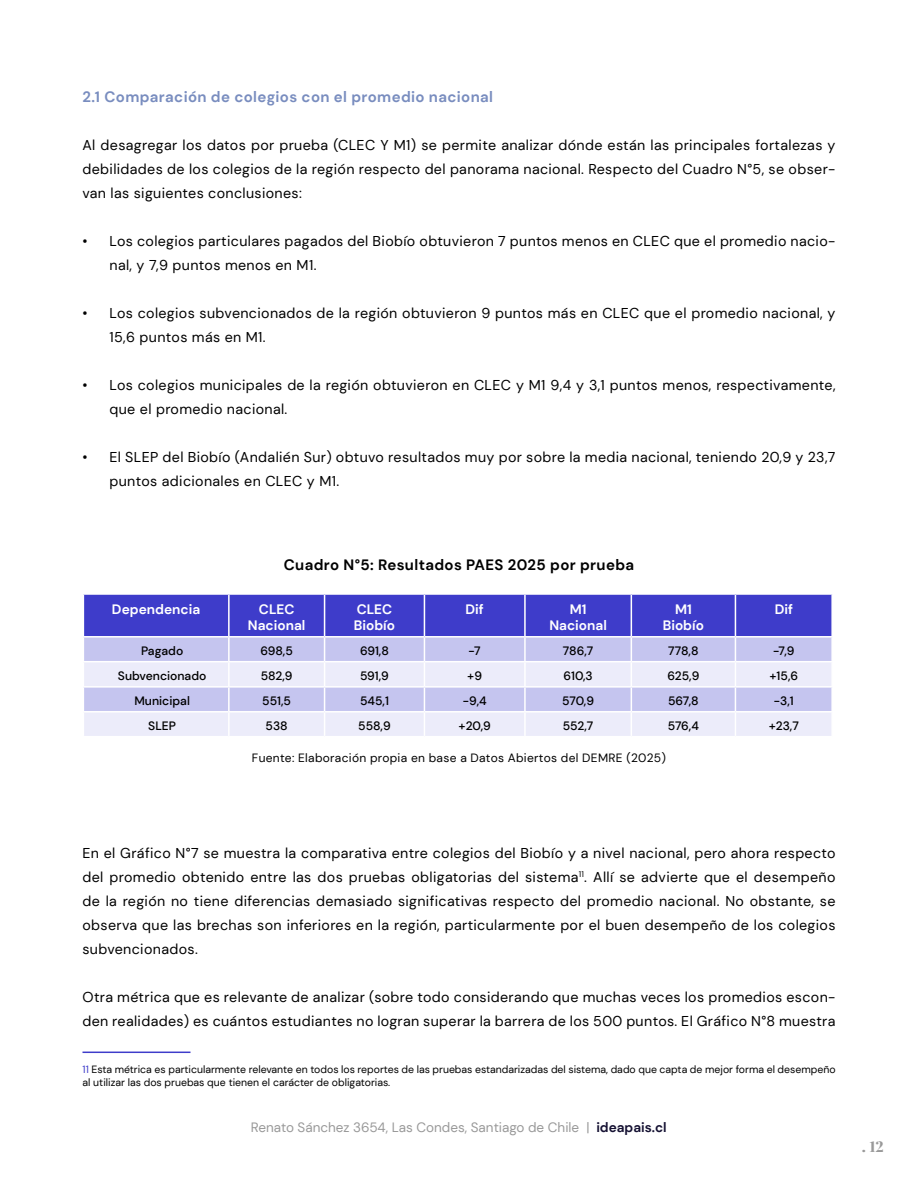
<style>
.page{position:relative;width:918px;height:1188px;background:#fff}
.page>*{position:absolute;margin:0;border:0;box-sizing:border-box;transform-origin:0 0}
.t1{font:700 15px "DM Sans";letter-spacing:.025em;color:#798dbf}
.t2{font:700 15px "DM Sans";letter-spacing:.025em;color:#000}
.t3{font:800 15px "Playfair Display";color:#999}
.t4{font:14.25px/24px "DM Sans";letter-spacing:.025em;color:#000}
.t5{font:700 13.65px/16.4px "DM Sans";color:#fff;text-align:center}
.t6{font:13.5px "DM Sans";color:#999}
.t7{font:500 12.15px "DM Sans";color:#000}
.t8{font:12px "DM Sans";letter-spacing:.025em;color:#000}
.t9{font:10.5px/12.6px "DM Sans";color:#000}
.s1{color:#3e3cca}
.s2{font-weight:700;color:#161233}
</style>
<div class="page">
<hr style="left:82px;top:1052px;width:108px;height:1px;background:#3e3cca">
<svg style="left:83px;top:594px;width:749px;height:142px;background:#adace8"></svg>
<hr style="left:831px;top:713px;width:2px;height:23px;background:#fff">
<hr style="left:83px;top:711px;width:146px;height:2px;background:#fff">
<hr style="left:229px;top:711px;width:96px;height:2px;background:#fff">
<hr style="left:325px;top:711px;width:99px;height:2px;background:#fff">
<hr style="left:424px;top:711px;width:101px;height:2px;background:#fff">
<hr style="left:525px;top:711px;width:106px;height:2px;background:#fff">
<hr style="left:631px;top:711px;width:104px;height:2px;background:#fff">
<hr style="left:735px;top:711px;width:98px;height:2px;background:#fff">
<p class="t1" style="left:83px;top:87px;width:412px">2.1 Comparación de colegios con el promedio nacional</p>
<p class="t4" style="left:82px;top:133px;width:755px;text-align:justify">Al desagregar los datos por prueba (CLEC Y M1) se permite analizar dónde están las principales fortalezas y debilidades de los colegios de la región respecto del panorama nacional. Respecto del Cuadro N°5, se obser&shy;van las siguientes conclusiones:</p>
<p class="t4" style="left:110px;top:229px;width:728px;text-indent:-27px">• Los colegios particulares pagados del Biobío obtuvieron 7 puntos menos en CLEC que el promedio nacio&shy;nal, y 7,9 puntos menos en M1.</p>
<p class="t4" style="left:110px;top:301px;width:728px;text-indent:-27px">• Los colegios subvencionados de la región obtuvieron 9 puntos más en CLEC que el promedio nacional, y<br>15,6 puntos más en M1.</p>
<p class="t4" style="left:110px;top:373px;width:728px;text-indent:-27px">• Los colegios municipales de la región obtuvieron en CLEC y M1 9,4 y 3,1 puntos menos, respectivamente, que el promedio nacional.</p>
<p class="t4" style="left:110px;top:445px;width:728px;text-indent:-27px">• El SLEP del Biobío (Andalién Sur) obtuvo resultados muy por sobre la media nacional, teniendo 20,9 y 23,7 puntos adicionales en CLEC y M1.</p>
<p class="t2" style="left:284px;top:555px;width:352px">Cuadro N°5: Resultados PAES 2025 por prueba</p>
<p class="t5" style="left:112px;top:601px;width:90px">Dependencia</p>
<p class="t5" style="left:248px;top:601px;width:59px">CLEC<br>Nacional</p>
<p class="t5" style="left:354px;top:601px;width:43px;text-align:left">CLEC<br>Biobío</p>
<p class="t5" style="left:466px;top:601px;width:20px">Dif</p>
<p class="t5" style="left:549px;top:601px;width:59px">M1<br>Nacional</p>
<p class="t5" style="left:663px;top:601px;width:43px">M1<br>Biobío</p>
<p class="t5" style="left:775px;top:601px;width:20px">Dif</p>
<p class="t7" style="left:141px;top:643px;width:44px">Pagado</p>
<p class="t7" style="left:261px;top:643px;width:34px">698,5</p>
<p class="t7" style="left:360px;top:643px;width:30px">691,8</p>
<p class="t7" style="left:469px;top:643px;width:14px">-7</p>
<p class="t7" style="left:563px;top:643px;width:32px">786,7</p>
<p class="t7" style="left:668px;top:643px;width:32px">778,8</p>
<p class="t7" style="left:773px;top:643px;width:23px">-7,9</p>
<p class="t7" style="left:118px;top:668px;width:90px">Subvencionado</p>
<p class="t7" style="left:261px;top:668px;width:33px">582,9</p>
<p class="t7" style="left:360px;top:668px;width:30px">591,9</p>
<p class="t7" style="left:467px;top:668px;width:16px">+9</p>
<p class="t7" style="left:563px;top:668px;width:31px">610,3</p>
<p class="t7" style="left:667px;top:668px;width:33px">625,9</p>
<p class="t7" style="left:769px;top:668px;width:30px">+15,6</p>
<p class="t7" style="left:134px;top:694px;width:57px">Municipal</p>
<p class="t7" style="left:262px;top:694px;width:30px">551,5</p>
<p class="t7" style="left:360px;top:694px;width:30px">545,1</p>
<p class="t7" style="left:463px;top:694px;width:25px">-9,4</p>
<p class="t7" style="left:562px;top:694px;width:33px">570,9</p>
<p class="t7" style="left:668px;top:694px;width:32px">567,8</p>
<p class="t7" style="left:774px;top:694px;width:21px">-3,1</p>
<p class="t7" style="left:148px;top:718px;width:29px">SLEP</p>
<p class="t7" style="left:266px;top:718px;width:24px">538</p>
<p class="t7" style="left:358px;top:718px;width:34px">558,9</p>
<p class="t7" style="left:459px;top:718px;width:34px">+20,9</p>
<p class="t7" style="left:563px;top:718px;width:32px">552,7</p>
<p class="t7" style="left:668px;top:718px;width:33px">576,4</p>
<p class="t7" style="left:769px;top:718px;width:32px">+23,7</p>
<p class="t8" style="left:252px;top:750px;width:416px">Fuente: Elaboración propia en base a Datos Abiertos del DEMRE (2025)</p>
<p class="t4" style="left:82px;top:841px;width:755px;text-align:justify">En el Gráfico N°7 se muestra la comparativa entre colegios del Biobío y a nivel nacional, pero ahora respecto del promedio obtenido entre las dos pruebas obligatorias del sistema<sup>11</sup>. Allí se advierte que el desempeño de la región no tiene diferencias demasiado significativas respecto del promedio nacional. No obstante, se observa que las brechas son inferiores en la región, particularmente por el buen desempeño de los colegios subvencionados.</p>
<p class="t4" style="left:82px;top:985px;width:755px">Otra métrica que es relevante de analizar (sobre todo considerando que muchas veces los promedios escon&shy;den realidades) es cuántos estudiantes no logran superar la barrera de los 500 puntos. El Gráfico N°8 muestra</p>
<p class="t9" style="left:82px;top:1063px;width:755px"><span class="s1">11</span> Esta métrica es particularmente relevante en todos los reportes de las pruebas estandarizadas del sistema, dado que capta de mejor forma el desempeño al utilizar las dos pruebas que tienen el carácter de obligatorias.</p>
<p class="t6" style="left:251px;top:1118px;width:417px">Renato Sánchez 3654, Las Condes, Santiago de Chile | <span class="s2">ideapais.cl</span></p>
<p class="t3" style="left:862px;top:1135px;width:23px">. 12</p>
</div>
